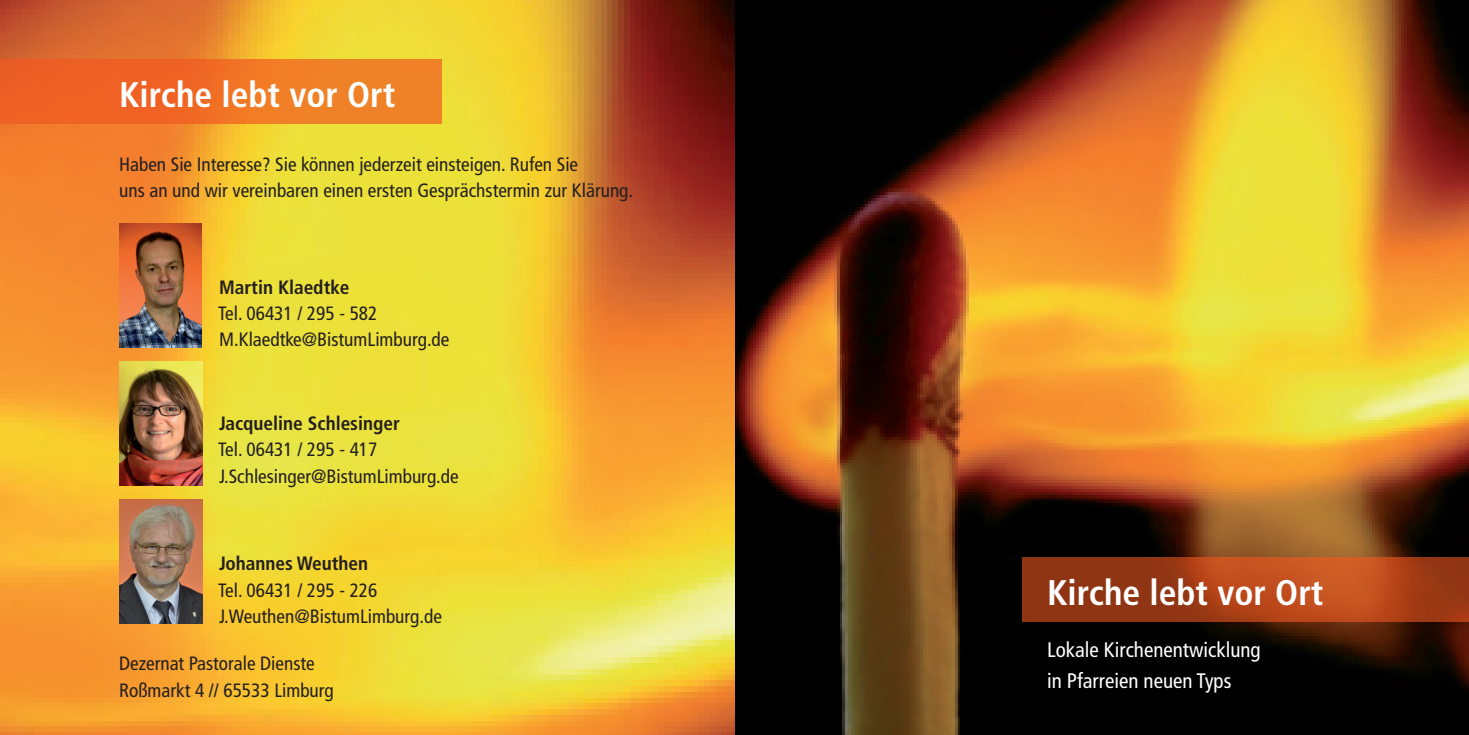
<style>
.page{position:relative;width:1469px;height:735px;background:#fff}
.page>*{position:absolute;margin:0;border:0;box-sizing:border-box;transform-origin:0 0}
.t1{font:700 condensed 35.52px "Frutiger LT Std";color:#fff}
.t2{font:condensed 21px/31.5px "Frutiger LT Std";color:#fff}
.t3{font:condensed 19.25px/26.2px "Frutiger LT Std";color:#231f20}
.t4{font:700 condensed 19.25px "Frutiger LT Std";color:#231f20}
</style>
<div class="page">
<img style="left:0;top:0;width:1468px;height:734px">
<svg style="left:1022px;top:557px;width:446px;height:64px;background:#a74118"></svg>
<div style="left:0;top:60px;width:441px;height:64px;background:linear-gradient(to right,#ee5823,#f18928)"></div>
<img style="left:119px;top:223px;width:83px;height:124px">
<img style="left:119px;top:361px;width:83px;height:124px">
<img style="left:119px;top:499px;width:83px;height:124px">
<h1 class="t1" style="left:119px;top:74px;width:278px">Kirche lebt vor Ort</h1>
<p class="t3" style="left:119px;top:151px;width:515px">Haben Sie Interesse? Sie können jederzeit einsteigen. Rufen Sie<br>uns an und wir vereinbaren einen ersten Gesprächstermin zur Klärung.</p>
<p class="t4" style="left:219px;top:275px;width:132px">Martin Klaedtke</p>
<p class="t3" style="left:218px;top:300px;width:233px">Tel. 06431 / 295 - 582<br>M.Klaedtke@BistumLimburg.de</p>
<p class="t4" style="left:219px;top:412px;width:182px">Jacqueline Schlesinger</p>
<p class="t3" style="left:218px;top:436px;width:242px">Tel. 06431 / 295 - 417<br>J.Schlesinger@BistumLimburg.de</p>
<p class="t4" style="left:219px;top:552px;width:150px">Johannes Weuthen</p>
<p class="t3" style="left:218px;top:576px;width:225px">Tel. 06431 / 295 - 226<br>J.Weuthen@BistumLimburg.de</p>
<p class="t3" style="left:119px;top:650px;width:216px">Dezernat Pastorale Dienste<br>Roßmarkt 4 // 65533 Limburg</p>
<h1 class="t1" style="left:1047px;top:571px;width:278px">Kirche lebt vor Ort</h1>
<p class="t2" style="left:1047px;top:633px;width:215px">Lokale Kirchenentwicklung in Pfarreien neuen Typs</p>
</div>
